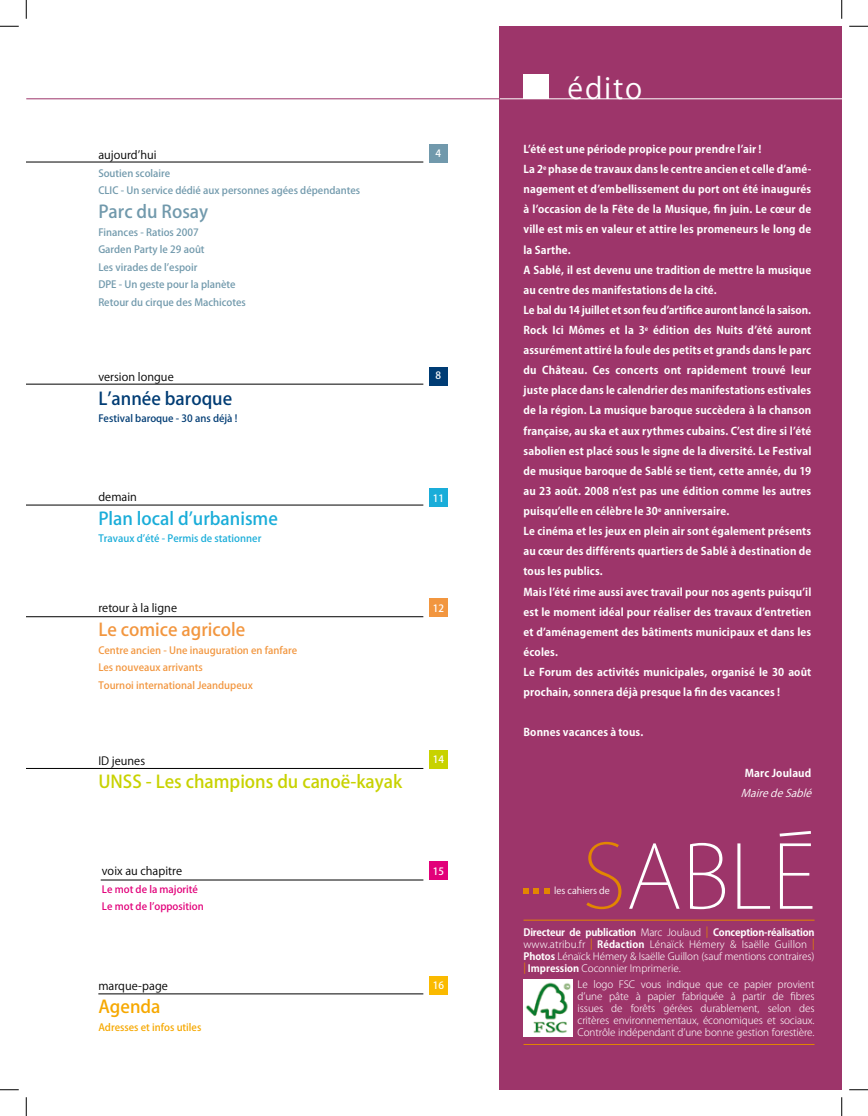
<style>
.page{position:relative;width:868px;height:1116px;background:#fff}
.page>*{position:absolute;margin:0;border:0;box-sizing:border-box;transform-origin:0 0}
.t1{font:29px "Koz Go Std";color:#fff}
.t2{font:500 17.5px "Koz Go Std";color:#c8d200}
.t3{font:500 17.5px "Koz Go Std";color:#1aadd9}
.t4{font:500 17.5px "Koz Go Std";color:#f2963f}
.t5{font:500 17.5px "Koz Go Std";color:#003c74}
.t6{font:500 17.5px "Koz Go Std";color:#7199ac}
.t7{font:500 17.5px "Koz Go Std";color:#f6a800}
.t8{font:11.25px "Koz Go Std";letter-spacing:.005em;color:#000}
.t9{font:700 10.62px/20.1px "Koz Go Std";letter-spacing:.01em;color:#fff}
.t10{font:italic 10.62px "Koz Go Std";color:#fff}
.t11{font:300 10px/12px "Koz Go Std";letter-spacing:-.01em;color:#fff;text-align:justify}
.t12{font:500 10px/17.5px "Koz Go Std";color:#7199ac}
.t13{font:500 10px/17.5px "Koz Go Std";color:#f2963f}
.t14{font:500 10px/17.5px "Koz Go Std";color:#e2007a}
.t15{font:500 10px "Koz Go Std";color:#1aadd9}
.t16{font:500 10px "Koz Go Std";color:#003c74}
.t17{font:500 10px "Koz Go Std";color:#f6a800}
.t18{font:500 10px "Koz Go Std";color:#fff}
.t19{font:9.38px "Koz Go Std";color:#fff}
.s1{font-weight:700}
.s2{font-weight:400;color:#e28601}
</style>
<div class="page">
<div style="left:499px;top:26px;width:342px;height:1063px;background:#9d356a"></div>
<hr style="left:499px;top:98px;width:342px;height:1px;background:#fff">
<hr style="left:26px;top:98px;width:473px;height:1px;background:#9d356a">
<div style="left:524px;top:74px;width:25px;height:25px;background:#fff"></div>
<svg style="left:523px;top:888px;width:26px;height:6px"></svg>
<svg style="left:586px;top:841px;width:35px;height:68px"></svg>
<svg style="left:629px;top:831px;width:184px;height:78px"></svg>
<div style="left:429px;top:488px;width:18px;height:18px;background:#1aadd9"></div>
<hr style="left:26px;top:505px;width:397px;height:1px;background:#000">
<hr style="left:101px;top:879px;width:322px;height:1px;background:#000">
<div style="left:429px;top:861px;width:18px;height:19px;background:#e2007a"></div>
<hr style="left:98px;top:993px;width:325px;height:1px;background:#000">
<div style="left:429px;top:975px;width:18px;height:19px;background:#faba00"></div>
<hr style="left:26px;top:616px;width:397px;height:1px;background:#000">
<div style="left:429px;top:598px;width:18px;height:19px;background:#f2963f"></div>
<div style="left:429px;top:144px;width:18px;height:19px;background:#7199ac"></div>
<hr style="left:26px;top:162px;width:397px;height:1px;background:#000">
<div style="left:429px;top:367px;width:18px;height:18px;background:#003c74"></div>
<hr style="left:26px;top:384px;width:397px;height:1px;background:#000">
<hr style="left:26px;top:768px;width:397px;height:1px;background:#000">
<div style="left:429px;top:750px;width:18px;height:18px;background:#c8d200"></div>
<hr style="left:523px;top:919px;width:291px;height:1px;background:#e28601">
<hr style="left:523px;top:1044px;width:291px;height:1px;background:#e28601">
<img style="left:523px;top:980px;width:49px;height:56px">
<svg style="left:0;top:25px;width:19px;height:2px"></svg>
<svg style="left:849px;top:25px;width:18px;height:2px"></svg>
<svg style="left:0;top:1089px;width:19px;height:1px"></svg>
<svg style="left:849px;top:1089px;width:18px;height:1px"></svg>
<svg style="left:25px;top:0;width:2px;height:19px"></svg>
<svg style="left:25px;top:1097px;width:2px;height:18px"></svg>
<svg style="left:841px;top:0;width:1px;height:19px"></svg>
<svg style="left:841px;top:1097px;width:1px;height:18px"></svg>
<p class="t8" style="left:98px;top:148px;width:60px">aujourd’hui</p>
<p class="t18" style="left:435px;top:147px;width:7px">4</p>
<p class="t12" style="left:98px;top:165px;width:263px">Soutien scolaire<br>CLIC - Un service dédié aux personnes agées dépendantes</p>
<h2 class="t6" style="left:98px;top:200px;width:111px">Parc du Rosay</h2>
<p class="t12" style="left:98px;top:224px;width:149px">Finances - Ratios 2007<br>Garden Party le 29 août<br>Les virades de l’espoir<br>DPE - Un geste pour la planète<br>Retour du cirque des Machicotes</p>
<p class="t8" style="left:98px;top:370px;width:77px">version longue</p>
<p class="t18" style="left:435px;top:369px;width:7px">8</p>
<h2 class="t5" style="left:98px;top:387px;width:135px">L’année baroque</h2>
<p class="t16" style="left:98px;top:412px;width:141px">Festival baroque - 30 ans déjà !</p>
<p class="t8" style="left:98px;top:490px;width:40px">demain</p>
<p class="t18" style="left:433px;top:491px;width:13px">11</p>
<h2 class="t3" style="left:98px;top:507px;width:181px">Plan local d’urbanisme</h2>
<p class="t15" style="left:98px;top:532px;width:164px">Travaux d’été - Permis de stationner</p>
<p class="t8" style="left:98px;top:601px;width:80px">retour à la ligne</p>
<p class="t18" style="left:433px;top:601px;width:13px">12</p>
<h2 class="t4" style="left:98px;top:618px;width:148px">Le comice agricole</h2>
<p class="t13" style="left:98px;top:641px;width:200px">Centre ancien - Une inauguration en fanfare<br>Les nouveaux arrivants<br>Tournoi international Jeandupeux</p>
<p class="t8" style="left:98px;top:753px;width:48px">ID jeunes</p>
<p class="t18" style="left:433px;top:753px;width:13px">14</p>
<h2 class="t2" style="left:98px;top:771px;width:305px">UNSS - Les champions du canoë-kayak</h2>
<p class="t8" style="left:102px;top:864px;width:82px">voix au chapitre</p>
<p class="t18" style="left:433px;top:864px;width:13px">15</p>
<p class="t14" style="left:102px;top:880px;width:103px">Le mot de la majorité<br>Le mot de l’opposition</p>
<p class="t8" style="left:98px;top:978px;width:71px">marque-page</p>
<p class="t18" style="left:433px;top:978px;width:13px">16</p>
<h2 class="t7" style="left:98px;top:996px;width:64px">Agenda</h2>
<p class="t17" style="left:98px;top:1021px;width:104px">Adresses et infos utiles</p>
<h1 class="t1" style="left:567px;top:70px;width:76px">édito</h1>
<p class="t9" style="left:523px;top:140px;width:289px">L’été est une période propice pour prendre l’air !<br>La 2<sup>e</sup> phase de travaux dans le centre ancien et celle d’amé&shy;nagement et d’embellissement du port ont été inaugurés à l’occasion de la Fête de la Musique, fin juin. Le cœur de ville est mis en valeur et attire les promeneurs le long de la Sarthe.<br>A Sablé, il est devenu une tradition de mettre la musique au centre des manifestations de la cité.<br>Le bal du 14 juillet et son feu d’artifice auront lancé la saison.<br>Rock Ici Mômes et la 3<sup>e</sup> édition des Nuits d’été auront assurément attiré la foule des petits et grands dans le parc du Château. Ces concerts ont rapidement trouvé leur juste place dans le calendrier des manifestations estivales de la région. La musique baroque succèdera à la chanson française, au ska et aux rythmes cubains. C’est dire si l’été sabolien est placé sous le signe de la diversité. Le Festival de musique baroque de Sablé se tient, cette année, du 19 au 23 août. 2008 n’est pas une édition comme les autres puisqu’elle en célèbre le 30<sup>e</sup> anniversaire.<br>Le cinéma et les jeux en plein air sont également présents au cœur des différents quartiers de Sablé à destination de tous les publics.<br>Mais l’été rime aussi avec travail pour nos agents puisqu’il est le moment idéal pour réaliser des travaux d’entretien et d’aménagement des bâtiments municipaux et dans les écoles.<br>Le Forum des activités municipales, organisé le 30 août prochain, sonnera déjà presque la fin des vacances !</p>
<p class="t9" style="left:523px;top:723px;width:121px">Bonnes vacances à tous.</p>
<p class="t9" style="left:744px;top:763px;width:68px">Marc Joulaud</p>
<p class="t10" style="left:740px;top:786px;width:76px">MairedeSablé</p>
<p class="t19" style="left:554px;top:884px;width:57px">les cahiers de</p>
<p class="t11" style="left:523px;top:926px;width:292px"><span class="s1">Directeur de publication</span> Marc Joulaud <span class="s2">|</span> <span class="s1">Conception-réalisation </span>www.atribu.fr <span class="s2">|</span> <span class="s1">Rédaction</span> Lénaïck Hémery &amp; Isaëlle Guillon <span class="s2">| </span><span class="s1">Photos</span> Lénaïck Hémery &amp; Isaëlle Guillon (sauf mentions contraires) <span class="s2">|</span> <span class="s1">Impression</span> Coconnier Imprimerie.</p>
<p class="t11" style="left:577px;top:978px;width:238px">Le logo FSC vous indique que ce papier provient d’une pâte à papier fabriquée à partir de fibres issues de forêts gérées durablement, selon des critères environnementaux, économiques et sociaux.<br>Contrôle indépendant d’une bonne gestion forestière.</p>
</div>
